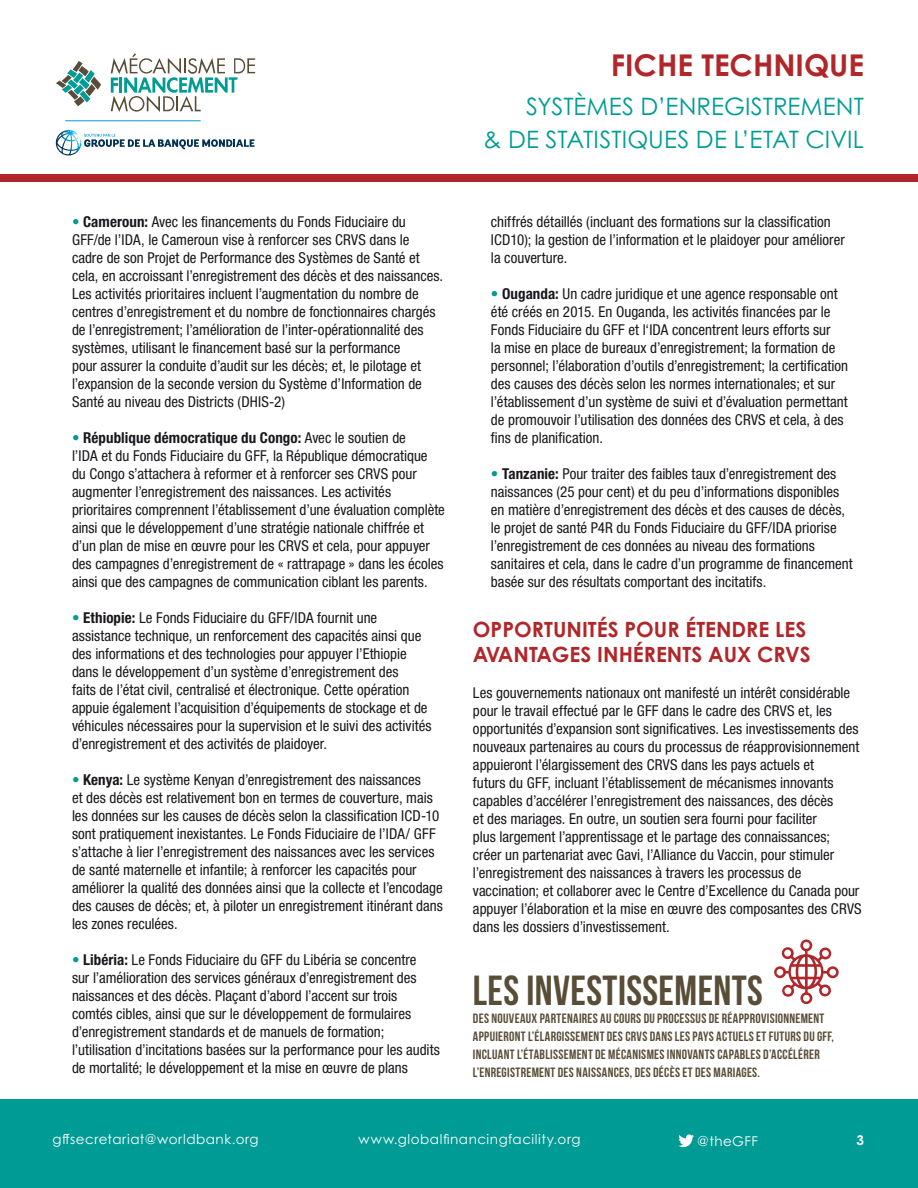
<style>
.page{position:relative;width:918px;height:1188px;background:#fff}
.page>*{position:absolute;margin:0;border:0;box-sizing:border-box;transform-origin:0 0}
.t1{font:42px "Bebas Neue";letter-spacing:.01em;color:#584d37}
.t2{font:700 30px "Century Gothic Std";color:#b12629}
.t3{font:24px/33px "Century Gothic Std";letter-spacing:.005em;color:#009b94;text-align:right}
.t4{font:700 21px/25.2px "Century Gothic Std";color:#b12629}
.t5{font:condensed 15px/18px "Helvetica Neue LT Std";color:#1a171c}
.t6{font:13.5px/18px "Bebas Neue";letter-spacing:.02em;color:#584d37}
.t7{font:13.5px "Century Gothic Pro Cyr";letter-spacing:.035em;color:#fff}
.t8{font:700 13.5px "Century Gothic Std";color:#fff}
.s1{color:#009b94}
.s2{font-weight:700}
</style>
<div class="page">
<div style="left:0;top:174px;width:918px;height:8px;background:#b12629"></div>
<svg style="left:111px;top:53px;width:144px;height:59px"></svg>
<svg style="left:56px;top:61px;width:45px;height:38px"></svg>
<svg style="left:85px;top:84px;width:11px;height:12px"></svg>
<svg style="left:80px;top:91px;width:10px;height:12px"></svg>
<svg style="left:74px;top:96px;width:10px;height:10px"></svg>
<hr style="left:65px;top:120px;width:136px;height:1px;background:#009ee0">
<svg style="left:56px;top:130px;width:199px;height:26px"></svg>
<svg style="left:774px;top:940px;width:65px;height:64px"></svg>
<div style="left:0;top:1100px;width:918px;height:88px;background:#009b94"></div>
<svg style="left:678px;top:1134px;width:16px;height:13px"></svg>
<p class="t5" style="left:72px;top:212px;width:373px"><span class="s1">•</span> <span class="s2">Cameroun:</span> Avec les financements du Fonds Fiduciaire du GFF/de l’IDA, le Cameroun vise à renforcer ses CRVS dans le cadre de son Projet de Performance des Systèmes de Santé et cela, en accroissant l’enregistrement des décès et des naissances.<br>Les activités prioritaires incluent l’augmentation du nombre de centres d’enregistrement et du nombre de fonctionnaires chargés de l’enregistrement; l’amélioration de l’inter-opérationnalité des systèmes, utilisant le financement basé sur la performance<br>pour assurer la conduite d’audit sur les décès; et, le pilotage et l’expansion de la seconde version du Système d’Information de Santé au niveau des Districts (DHIS-2)</p>
<p class="t5" style="left:72px;top:428px;width:374px"><span class="s1">•</span> <span class="s2">République démocratique du Congo:</span> Avec le soutien de<br>l’IDA et du Fonds Fiduciaire du GFF, la République démocratique du Congo s’attachera à reformer et à renforcer ses CRVS pour augmenter l’enregistrement des naissances. Les activités prioritaires comprennent l’établissement d’une évaluation complète ainsi que le développement d’une stratégie nationale chiffrée et d’un plan de mise en œuvre pour les CRVS et cela, pour appuyer des campagnes d’enregistrement de « rattrapage » dans les écoles ainsi que des campagnes de communication ciblant les parents.</p>
<p class="t5" style="left:72px;top:608px;width:361px"><span class="s1">•</span> <span class="s2">Ethiopie:</span> Le Fonds Fiduciaire du GFF/IDA fournit une assistance technique, un renforcement des capacités ainsi que des informations et des technologies pour appuyer l’Ethiopie dans le développement d’un système d’enregistrement des<br>faits de l’état civil, centralisé et électronique. Cette opération appuie également l’acquisition d’équipements de stockage et de véhicules nécessaires pour la supervision et le suivi des activités d’enregistrement et des activités de plaidoyer.</p>
<p class="t5" style="left:72px;top:770px;width:372px"><span class="s1">•</span> <span class="s2">Kenya:</span> Le système Kenyan d’enregistrement des naissances<br>et des décès est relativement bon en termes de couverture, mais les données sur les causes de décès selon la classification ICD-10 sont pratiquement inexistantes. Le Fonds Fiduciaire de l’IDA/ GFF s’attache à lier l’enregistrement des naissances avec les services de santé maternelle et infantile; à renforcer les capacités pour améliorer la qualité des données ainsi que la collecte et l’encodage des causes de décès; et, à piloter un enregistrement itinérant dans les zones reculées.</p>
<p class="t5" style="left:72px;top:950px;width:369px"><span class="s1">•</span> <span class="s2">Libéria:</span> Le Fonds Fiduciaire du GFF du Libéria se concentre<br>sur l’amélioration des services généraux d’enregistrement des naissances et des décès. Plaçant d’abord l’accent sur trois comtés cibles, ainsi que sur le développement de formulaires d’enregistrement standards et de manuels de formation; l’utilisation d’incitations basées sur la performance pour les audits de mortalité; le développement et la mise en œuvre de plans</p>
<h2 class="t2" style="left:611px;top:46px;width:255px">FICHE TECHNIQUE</h2>
<h3 class="t3" style="left:483px;top:89px;width:382px">SYSTÈMES D’ENREGISTREMENT<br>&amp; DE STATISTIQUES DE L’ETAT CIVIL</h3>
<p class="t5" style="left:491px;top:212px;width:355px">chiffrés détaillés (incluant des formations sur la classification<br>ICD10); la gestion de l’information et le plaidoyer pour améliorer la couverture.</p>
<p class="t5" style="left:491px;top:284px;width:359px"><span class="s1">•</span> <span class="s2">Ouganda:</span> Un cadre juridique et une agence responsable ont été créés en 2015. En Ouganda, les activités financées par le Fonds Fiduciaire du GFF et l‘IDA concentrent leurs efforts sur<br>la mise en place de bureaux d’enregistrement; la formation de personnel; l’élaboration d’outils d’enregistrement; la certification des causes des décès selon les normes internationales; et sur l’établissement d’un système de suivi et d’évaluation permettant de promouvoir l’utilisation des données des CRVS et cela, à des fins de planification.</p>
<p class="t5" style="left:491px;top:464px;width:363px"><span class="s1">•</span> <span class="s2">Tanzanie:</span> Pour traiter des faibles taux d’enregistrement des naissances (25 pour cent) et du peu d’informations disponibles en matière d’enregistrement des décès et des causes de décès, le projet de santé P4R du Fonds Fiduciaire du GFF/IDA priorise l’enregistrement de ces données au niveau des formations sanitaires et cela, dans le cadre d’un programme de financement basée sur des résultats comportant des incitatifs.</p>
<h3 class="t4" style="left:473px;top:616px;width:339px">OPPORTUNITÉS POUR ÉTENDRE LES<br>AVANTAGES INHÉRENTS AUX CRVS</h3>
<p class="t5" style="left:473px;top:684px;width:390px">Les gouvernements nationaux ont manifesté un intérêt considérable pour le travail effectué par le GFF dans le cadre des CRVS et, les opportunités d’expansion sont significatives. Les investissements des nouveaux partenaires au cours du processus de réapprovisionnement appuieront l’élargissement des CRVS dans les pays actuels et<br>futurs du GFF, incluant l’établissement de mécanismes innovants capables d’accélérer l’enregistrement des naissances, des décès<br>et des mariages. En outre, un soutien sera fourni pour faciliter<br>plus largement l’apprentissage et le partage des connaissances; créer un partenariat avec Gavi, l’Alliance du Vaccin, pour stimuler l’enregistrement des naissances à travers les processus de vaccination; et collaborer avec le Centre d’Excellence du Canada pour appuyer l’élaboration et la mise en œuvre des composantes des CRVS dans les dossiers d’investissement.</p>
<h1 class="t1" style="left:473px;top:967px;width:292px">LES INVESTISSEMENTS</h1>
<p class="t6" style="left:473px;top:1009px;width:363px">DES NOUVEAUX PARTENAIRES AU COURS DU PROCESSUS DE RÉAPPROVISIONNEMENT APPUIERONT L’ÉLARGISSEMENT DES CRVS DANS LES PAYS ACTUELS ET FUTURS DU GFF, INCLUANT L’ÉTABLISSEMENT DE MÉCANISMES INNOVANTS CAPABLES D’ACCÉLÉRER L’ENREGISTREMENT DES NAISSANCES, DES DÉCÈS ET DES MARIAGES.</p>
<p class="t7" style="left:52px;top:1131px;width:208px">gffsecretariat@worldbank.org</p>
<p class="t7" style="left:359px;top:1131px;width:223px">www.globalfinancingfacility.org</p>
<p class="t7" style="left:697px;top:1133px;width:62px">@theGFF</p>
<p class="t8" style="left:856px;top:1132px;width:9px">3</p>
</div>
